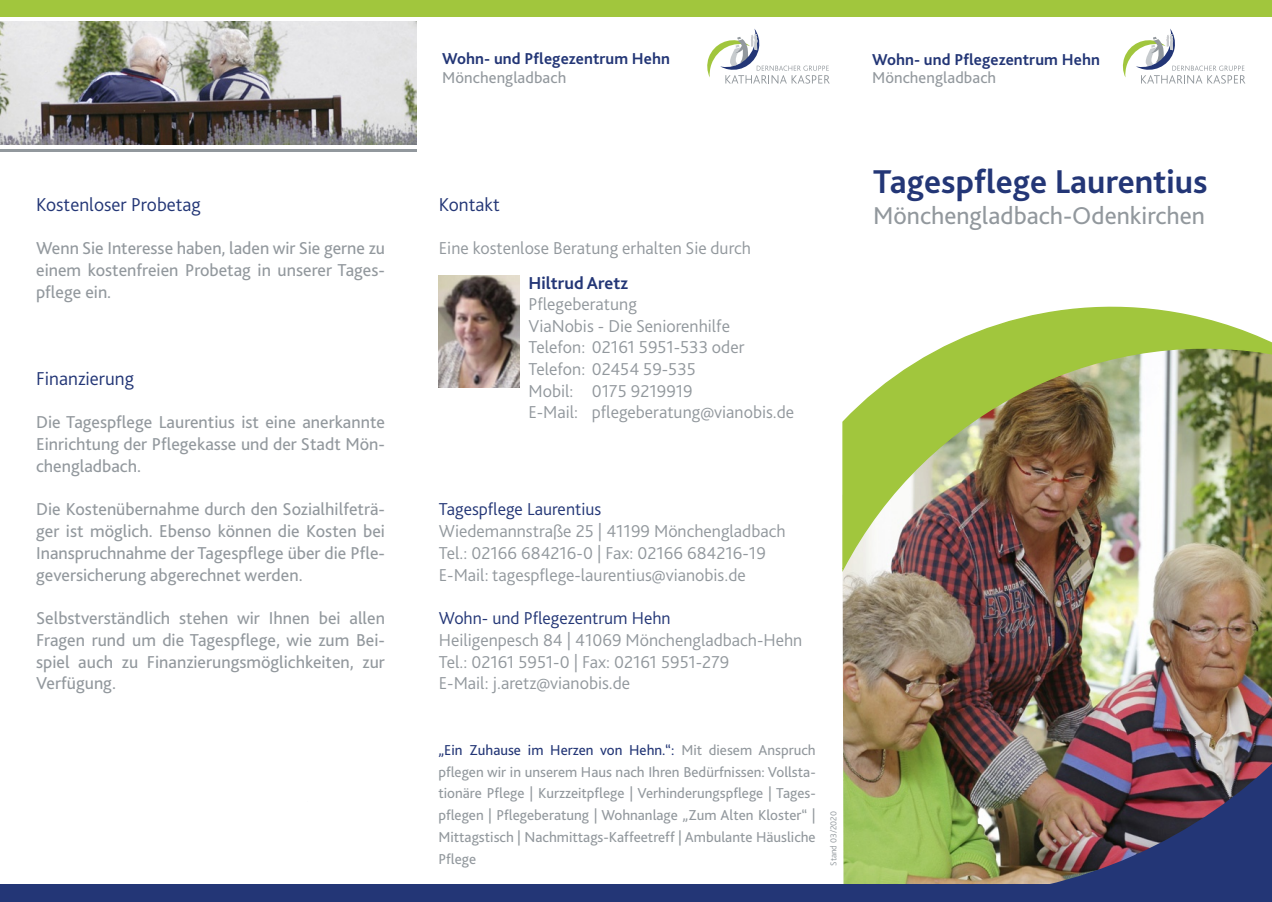
<style>
.page{position:relative;width:1272px;height:902px;background:#fff}
.page>*{position:absolute;margin:0;border:0;box-sizing:border-box;transform-origin:0 0}
.t1{font:700 34.5px "Bliss 2";color:#233676}
.t2{font:25.5px "Bliss 2";color:#92989d}
.t3{font:300 19.5px "Bliss 2";color:#233676}
.t4{font:18px/21.8px "Bliss 2";color:#92989d;text-align:justify}
.t5{font:300 18px/21.6px "Bliss 2";color:#92989d}
.t6{font:300 18px "Bliss 2";color:#233676}
.t7{font:700 18px "Bliss 2";color:#233676}
.t8{font:700 16.5px "Bliss 2";letter-spacing:.005em;color:#233676}
.t9{font:16.5px "Bliss 2";letter-spacing:.005em;color:#92989d}
.t10{font:15px/21.8px "Bliss 2";color:#92989d;text-align:justify}
.t11{font:300 9px "Bliss 2";color:#92989d}
.s1{color:#233676}
</style>
<div class="page">
<img style="left:0;top:21px;width:417px;height:124px">
<svg style="left:1122px;top:29px;width:123px;height:55px"></svg>
<svg style="left:707px;top:29px;width:122px;height:55px"></svg>
<img style="left:438px;top:275px;width:82px;height:113px">
<div style="left:0;top:0;width:1271px;height:17px;background:#a1c63d"></div>
<hr style="left:0;top:148px;width:417px;height:3px;background:#92989d">
<div style="left:0;top:884px;width:1271px;height:17px;background:#233676"></div>
<img style="left:843px;top:306px;width:428px;height:578px">
<div style="left:1251px;top:867px;width:20px;height:30px;background:#233676"></div>
<p class="t3" style="left:36px;top:197px;width:166px">Kostenloser Probetag</p>
<p class="t4" style="left:36px;top:239px;width:350px">Wenn Sie Interesse haben, laden wir Sie gerne zu einem kostenfreien Probetag in unserer Tages&shy;pflege ein.</p>
<p class="t3" style="left:36px;top:371px;width:99px">Finanzierung</p>
<p class="t4" style="left:36px;top:413px;width:350px">Die Tagespflege Laurentius ist eine anerkannte Einrichtung der Pflegekasse und der Stadt Mön&shy;chengladbach.</p>
<p class="t4" style="left:36px;top:500px;width:350px">Die Kostenübernahme durch den Sozialhilfeträ&shy;ger ist möglich. Ebenso können die Kosten bei Inanspruchnahme der Tagespflege über die Pfle&shy;geversicherung abgerechnet werden.</p>
<p class="t4" style="left:36px;top:608px;width:350px">Selbstverständlich stehen wir Ihnen bei allen Fragen rund um die Tagespflege, wie zum Bei&shy;spiel auch zu Finanzierungsmöglichkeiten, zur Verfügung.</p>
<p class="t8" style="left:442px;top:52px;width:229px">Wohn- und Pflegezentrum Hehn</p>
<p class="t9" style="left:442px;top:72px;width:125px">Mönchengladbach</p>
<p class="t3" style="left:439px;top:197px;width:62px">Kontakt</p>
<p class="t5" style="left:439px;top:239px;width:314px">Eine kostenlose Beratung erhalten Sie durch</p>
<p class="t7" style="left:528px;top:275px;width:101px">Hiltrud Aretz</p>
<p class="t5" style="left:528px;top:295px;width:267px">Pflegeberatung<br>ViaNobis - Die Seniorenhilfe<br>Telefon: 02161 5951-533 oder<br>Telefon: 02454 59-535<br>Mobil: 0175 9219919<br>E-Mail: pflegeberatung@vianobis.de</p>
<p class="t6" style="left:439px;top:502px;width:164px">Tagespflege Laurentius</p>
<p class="t5" style="left:439px;top:522px;width:348px">Wiedemannstraße 25 | 41199 Mönchengladbach<br>Tel.: 02166 684216-0 | Fax: 02166 684216-19<br>E-Mail: tagespflege-laurentius@vianobis.de</p>
<p class="t6" style="left:439px;top:611px;width:233px">Wohn- und Pflegezentrum Hehn</p>
<p class="t5" style="left:439px;top:630px;width:365px">Heiligenpesch 84 | 41069 Mönchengladbach-Hehn<br>Tel.: 02161 5951-0 | Fax: 02161 5951-279<br>E-Mail: j.aretz@vianobis.de</p>
<p class="t10" style="left:438px;top:740px;width:379px"><span class="s1">„Ein Zuhause im Herzen von Hehn.“:</span> Mit diesem Anspruch pflegen wir in unserem Haus nach Ihren Bedürfnissen: Vollsta&shy;tionäre Pflege | Kurzzeitpflege | Verhinderungspflege | Tages&shy;pflegen | Pflegeberatung | Wohnanlage „Zum Alten Kloster“ | Mittagstisch | Nachmittags-Kaffeetreff | Ambulante Häusliche Pflege</p>
<p class="t11" style="left:830px;top:865px;width:56px;rotate:-90deg">Stand 03/2020</p>
<p class="t8" style="left:872px;top:53px;width:229px">Wohn- und Pflegezentrum Hehn</p>
<p class="t9" style="left:872px;top:72px;width:125px">Mönchengladbach</p>
<h1 class="t1" style="left:873px;top:168px;width:336px">Tagespflege Laurentius</h1>
<h2 class="t2" style="left:873px;top:205px;width:333px">Mönchengladbach-Odenkirchen</h2>
</div>
